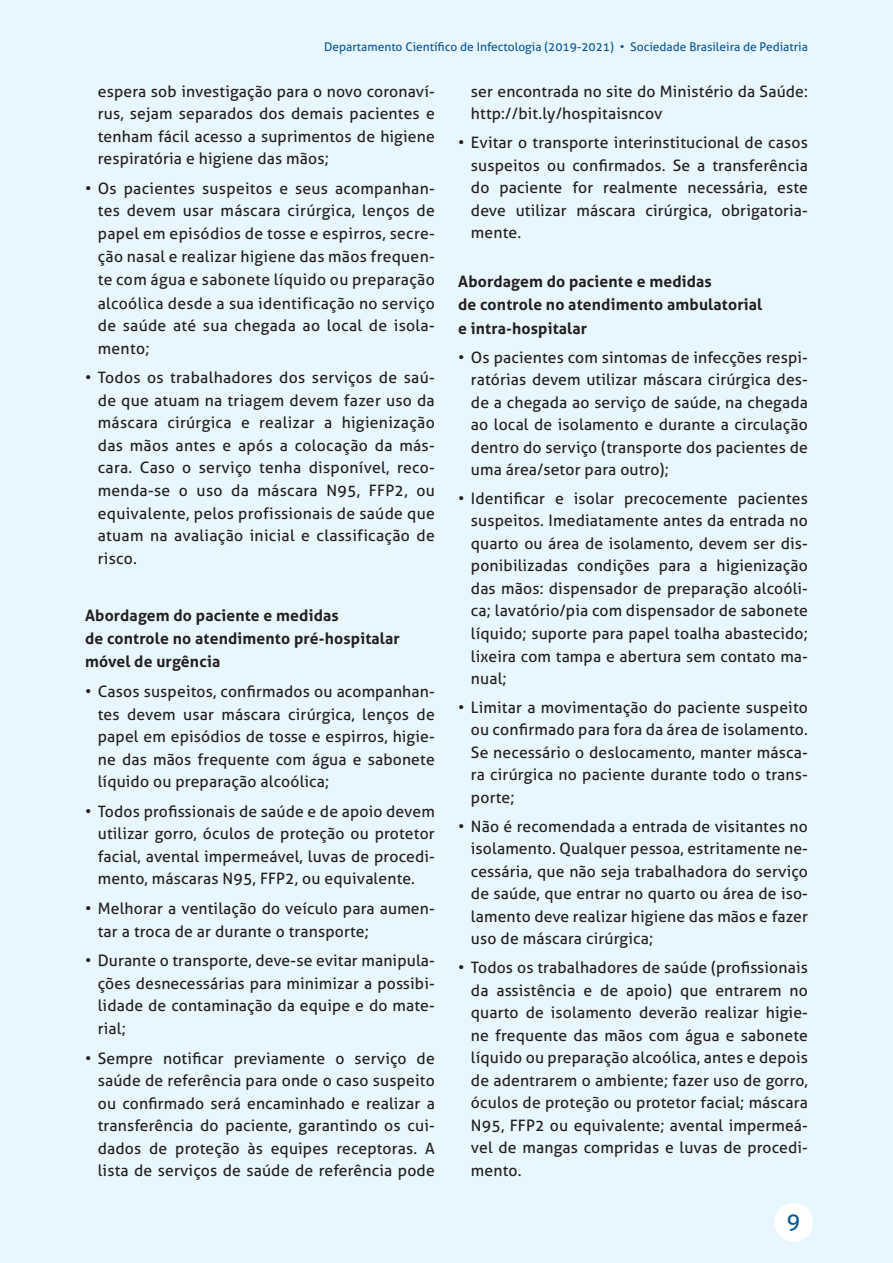
<style>
.page{position:relative;width:893px;height:1263px;background:#e8f6fd}
.page>*{position:absolute;margin:0;border:0;box-sizing:border-box;transform-origin:0 0}
.t1{font:22.5px "Aller";color:#0c5896}
.t2{font:15.75px/22.5px "Aller";letter-spacing:.01em;color:#231f20;text-align:justify}
.t3{font:700 15.75px/23.2px "Aller";letter-spacing:.01em;color:#231f20}
.t4{font:12px "Aller";color:#0c5896}
</style>
<div class="page">
<div style="left:774px;top:1203px;width:39px;height:39px;background:#fff;border-radius:50%"></div>
<p class="t4" style="left:324px;top:39px;width:485px">Departamento Científico de Infectologia (2019-2021) • Sociedade Brasileira de Pediatria</p>
<p class="t2" style="left:98px;top:80px;width:339px">espera sob investigação para o novo coronaví&shy;rus, sejam separados dos demais pacientes e tenham fácil acesso a suprimentos de higiene respiratória e higiene das mãos;</p>
<p class="t2" style="left:98px;top:177px;width:338px;text-indent:-13px">• Os pacientes suspeitos e seus acompanhan&shy;tes devem usar máscara cirúrgica, lenços de papel em episódios de tosse e espirros, secre&shy;ção nasal e realizar higiene das mãos frequen&shy;te com água e sabonete líquido ou preparação alcoólica desde a sua identificação no serviço de saúde até sua chegada ao local de isola&shy;mento;</p>
<p class="t2" style="left:98px;top:367px;width:338px;text-indent:-13px">• Todos os trabalhadores dos serviços de saú&shy;de que atuam na triagem devem fazer uso da máscara cirúrgica e realizar a higienização das mãos antes e após a colocação da más&shy;cara. Caso o serviço tenha disponível, reco&shy;menda-se o uso da máscara N95, FFP2, ou equivalente, pelos profissionais de saúde que atuam na avaliação inicial e classificação de risco.</p>
<p class="t3" style="left:85px;top:603px;width:316px">Abordagem do paciente e medidas<br>de controle no atendimento pré-hospitalar móvel de urgência</p>
<p class="t2" style="left:98px;top:680px;width:338px;text-indent:-13px">• Casos suspeitos, confirmados ou acompanhan&shy;tes devem usar máscara cirúrgica, lenços de papel em episódios de tosse e espirros, higie&shy;ne das mãos frequente com água e sabonete líquido ou preparação alcoólica;</p>
<p class="t2" style="left:98px;top:800px;width:338px;text-indent:-13px">• Todos profissionais de saúde e de apoio devem utilizar gorro, óculos de proteção ou protetor facial, avental impermeável, luvas de procedi&shy;mento, máscaras N95, FFP2, ou equivalente.</p>
<p class="t2" style="left:98px;top:897px;width:338px;text-indent:-13px">• Melhorar a ventilação do veículo para aumen&shy;tar a troca de ar durante o transporte;</p>
<p class="t2" style="left:98px;top:949px;width:339px;text-indent:-13px">• Durante o transporte, deve-se evitar manipula&shy;ções desnecessárias para minimizar a possibi&shy;lidade de contaminação da equipe e do mate&shy;rial;</p>
<p class="t2" style="left:98px;top:1047px;width:338px;text-indent:-13px">• Sempre notificar previamente o serviço de saúde de referência para onde o caso suspeito ou confirmado será encaminhado e realizar a transferência do paciente, garantindo os cui&shy;dados de proteção às equipes receptoras. A lista de serviços de saúde de referência pode</p>
<p class="t2" style="left:471px;top:80px;width:339px">ser encontrada no site do Ministério da Saúde: http://bit.ly/hospitaisncov</p>
<p class="t2" style="left:471px;top:131px;width:338px;text-indent:-13px">• Evitar o transporte interinstitucional de casos suspeitos ou confirmados. Se a transferência do paciente for realmente necessária, este deve utilizar máscara cirúrgica, obrigatoria&shy;mente.</p>
<p class="t3" style="left:458px;top:270px;width:306px">Abordagem do paciente e medidas<br>de controle no atendimento ambulatorial e intra-hospitalar</p>
<p class="t2" style="left:471px;top:346px;width:339px;text-indent:-13px">• Os pacientes com sintomas de infecções respi&shy;ratórias devem utilizar máscara cirúrgica des&shy;de a chegada ao serviço de saúde, na chegada ao local de isolamento e durante a circulação dentro do serviço (transporte dos pacientes de uma área/setor para outro);</p>
<p class="t2" style="left:471px;top:487px;width:339px;text-indent:-13px">• Identificar e isolar precocemente pacientes suspeitos. Imediatamente antes da entrada no quarto ou área de isolamento, devem ser dis&shy;ponibilizadas condições para a higienização das mãos: dispensador de preparação alcoóli&shy;ca; lavatório/pia com dispensador de sabonete líquido; suporte para papel toalha abastecido; lixeira com tampa e abertura sem contato ma&shy;nual;</p>
<p class="t2" style="left:471px;top:696px;width:338px;text-indent:-13px">• Limitar a movimentação do paciente suspeito ou confirmado para fora da área de isolamento.<br>Se necessário o deslocamento, manter másca&shy;ra cirúrgica no paciente durante todo o trans&shy;porte;</p>
<p class="t2" style="left:471px;top:815px;width:339px;text-indent:-13px">• Não é recomendada a entrada de visitantes no isolamento. Qualquer pessoa, estritamente ne&shy;cessária, que não seja trabalhadora do serviço de saúde, que entrar no quarto ou área de iso&shy;lamento deve realizar higiene das mãos e fazer uso de máscara cirúrgica;</p>
<p class="t2" style="left:471px;top:956px;width:339px;text-indent:-13px">• Todos os trabalhadores de saúde (profissionais da assistência e de apoio) que entrarem no quarto de isolamento deverão realizar higie&shy;ne frequente das mãos com água e sabonete líquido ou preparação alcoólica, antes e depois de adentrarem o ambiente; fazer uso de gorro, óculos de proteção ou protetor facial; máscara N95, FFP2 ou equivalente; avental impermeá&shy;vel de mangas compridas e luvas de procedi&shy;mento.</p>
<h1 class="t1" style="left:787px;top:1207px;width:15px">9</h1>
</div>
